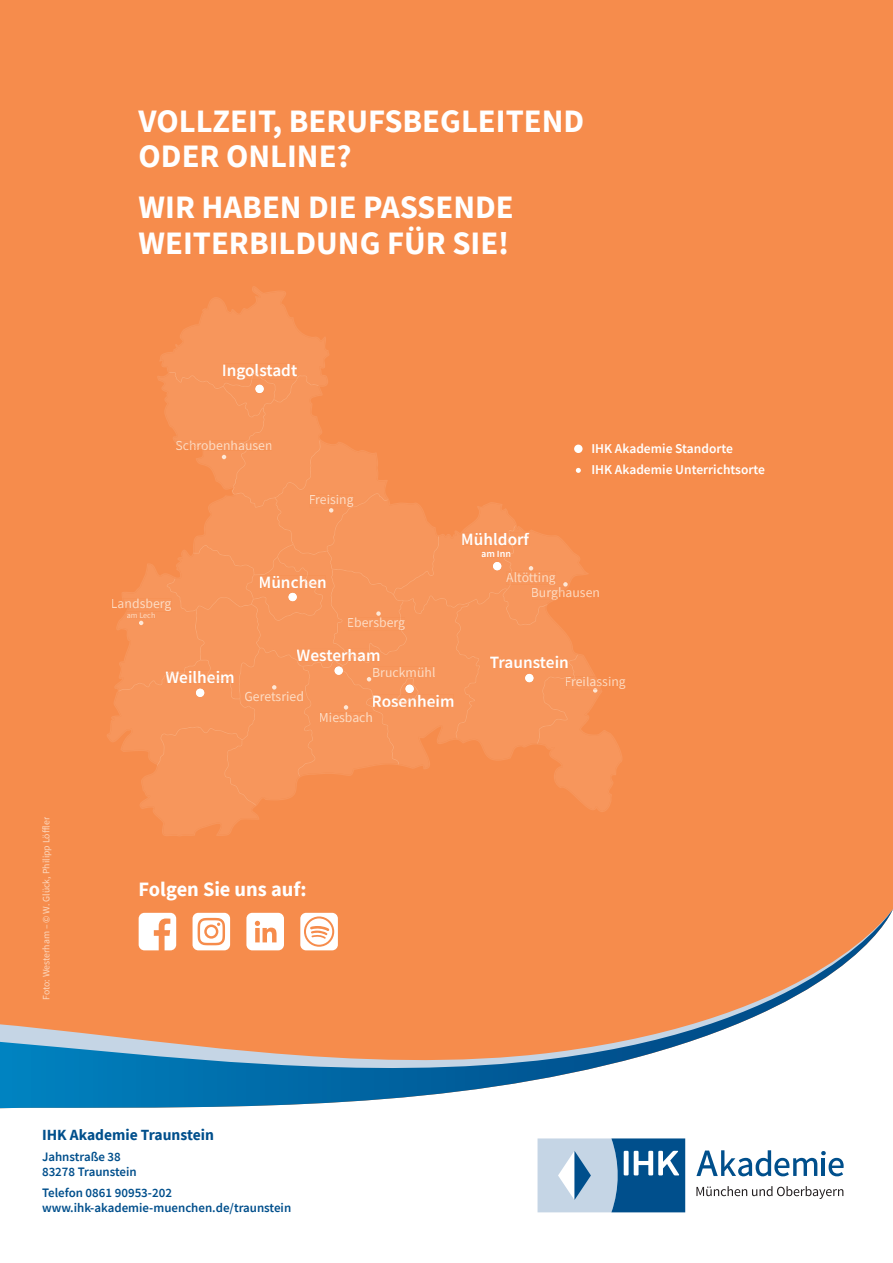
<style>
.page{position:relative;width:893px;height:1263px;background:#f68c4c}
.page>*{position:absolute;margin:0;border:0;box-sizing:border-box;transform-origin:0 0}
.t1{font:700 32.7px/35.4px "Source Sans Pro";color:#fff}
.t2{font:700 20.4px "Source Sans Pro";color:#fff}
.t3{font:600 17.25px "Source Sans Pro";color:#fff}
.t4{font:700 15.45px "Source Sans Pro";color:#004f8c}
.t5{font:13.65px "Source Sans Pro";color:#fddcc4}
.t6{font:600 13.5px/21.6px "Source Sans Pro";color:#fff}
.t7{font:600 12.9px/15.5px "Source Sans Pro";color:#004f8c}
.t8{font:600 10.2px "Source Sans Pro";color:#fff}
.t9{font:9.75px "Source Sans Pro";color:#fdd9bf}
.t10{font:8.1px "Source Sans Pro";color:#fddcc4}
</style>
<div class="page">
<div style="left:0;top:1109px;width:893px;height:53px;background:#fff"></div>
<svg style="left:0;top:909px;width:893px;height:200px"></svg>
<div style="left:0;top:1162px;width:893px;height:101px;background:#fff"></div>
<svg style="left:696px;top:1186px;width:147px;height:13px"></svg>
<svg style="left:537px;top:1138px;width:148px;height:74px"></svg>
<svg style="left:696px;top:1150px;width:148px;height:26px"></svg>
<div style="left:42px;top:817px;width:9px;height:182px;background:#f68c4c"></div>
<svg style="left:139px;top:913px;width:37px;height:37px"></svg>
<svg style="left:193px;top:913px;width:37px;height:37px"></svg>
<svg style="left:246px;top:913px;width:38px;height:37px"></svg>
<svg style="left:300px;top:913px;width:38px;height:37px"></svg>
<svg style="left:160px;top:286px;width:169px;height:78px;fill:#f7965c"></svg>
<svg style="left:107px;top:717px;width:502px;height:119px"></svg>
<svg style="left:112px;top:364px;width:510px;height:442px"></svg>
<h1 class="t1" style="left:139px;top:103px;width:447px">VOLLZEIT, BERUFSBEGLEITEND<br>ODER ONLINE?</h1>
<h1 class="t1" style="left:139px;top:189px;width:377px">WIR HABEN DIE PASSENDE<br>WEITERBILDUNG FÜR SIE!</h1>
<p class="t9" style="left:40px;top:1000px;width:184px;rotate:-90deg">Foto: Westerham – © W. Glück, Philipp Löffler</p>
<p class="t3" style="left:222px;top:359px;width:77px">Ingolstadt</p>
<p class="t5" style="left:175px;top:437px;width:99px">Schrobenhausen</p>
<p class="t5" style="left:309px;top:491px;width:47px">Freising</p>
<p class="t6" style="left:591px;top:437px;width:175px">IHK Akademie Standorte<br>IHK Akademie Unterrichtsorte</p>
<p class="t5" style="left:111px;top:595px;width:62px">Landsberg</p>
<p class="t10" style="left:127px;top:610px;width:30px">am Lech</p>
<p class="t3" style="left:165px;top:666px;width:71px">Weilheim</p>
<p class="t3" style="left:258px;top:571px;width:70px">München</p>
<p class="t5" style="left:347px;top:614px;width:60px">Ebersberg</p>
<p class="t3" style="left:297px;top:644px;width:86px">Westerham</p>
<p class="t5" style="left:244px;top:688px;width:61px">Geretsried</p>
<p class="t5" style="left:372px;top:663px;width:65px">Bruckmühl</p>
<p class="t3" style="left:372px;top:689px;width:85px">Rosenheim</p>
<p class="t5" style="left:319px;top:709px;width:56px">Miesbach</p>
<p class="t3" style="left:461px;top:528px;width:70px">Mühldorf</p>
<p class="t8" style="left:481px;top:547px;width:32px">am Inn</p>
<p class="t5" style="left:506px;top:568px;width:51px">Altötting</p>
<p class="t5" style="left:531px;top:583px;width:71px">Burghausen</p>
<p class="t3" style="left:490px;top:650px;width:81px">Traunstein</p>
<p class="t5" style="left:565px;top:673px;width:63px">Freilassing</p>
<h2 class="t2" style="left:139px;top:875px;width:169px">Folgen Sie uns auf:</h2>
<p class="t4" style="left:42px;top:1124px;width:173px">IHK Akademie Traunstein</p>
<p class="t7" style="left:42px;top:1148px;width:96px">Jahnstraße 38<br>83278 Traunstein</p>
<p class="t7" style="left:42px;top:1185px;width:251px">Telefon 0861 90953-202 www.ihk-akademie-muenchen.de/traunstein</p>
</div>
